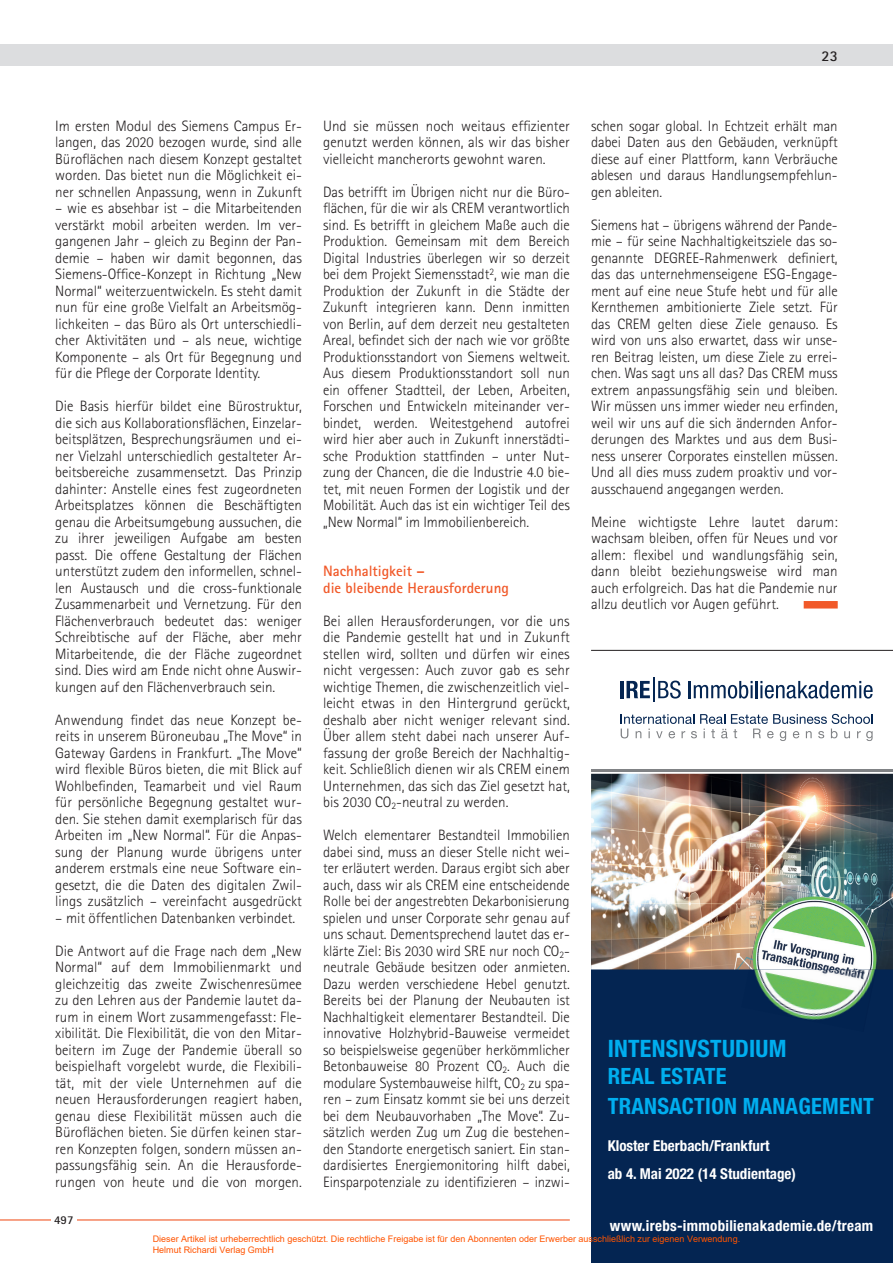
<style>
.page{position:relative;width:893px;height:1263px;background:#fff}
.page>*{position:absolute;margin:0;border:0;box-sizing:border-box;transform-origin:0 0}
.t1{font:700 condensed 24px "Helvetica Neue LT Pro";letter-spacing:.01em;color:#00aeef}
.t2{font:700 condensed 22.5px/30px "Helvetica Neue LT Pro";letter-spacing:.01em;color:#00aeef}
.t3{font:300 15px/16.5px "Rotis Sans Serif";letter-spacing:-.005em;color:#231f20;text-align:justify}
.t4{font:700 condensed 15px/27.9px "Helvetica Neue LT Pro";color:#fff}
.t5{font:700 15px/16.5px "Rotis Sans Serif";color:#f15929}
.t6{font:700 condensed 15px "Helvetica Neue LT Pro";letter-spacing:.02em;color:#fff}
.t7{font:700 15px "Rotis Sans Serif";color:#231f20}
.t8{font:700 12px "Rotis Sans Serif";color:#231f20}
.t9{font:9px/10.8px "Arial";color:#ff5400}
</style>
<div class="page">
<div style="left:0;top:45px;width:893px;height:21px;background:#dcdddf"></div>
<hr style="left:0;top:1219px;width:570px;height:1px;background:#f15929">
<div style="left:51px;top:1214px;width:26px;height:13px;background:#fff"></div>
<div style="left:804px;top:601px;width:34px;height:7px;background:#f15929"></div>
<div style="left:591px;top:859px;width:302px;height:404px;background:#042552"></div>
<svg style="left:621px;top:714px;width:252px;height:27px"></svg>
<hr style="left:620px;top:681px;width:4px;height:17px;background:#042552">
<svg style="left:626px;top:681px;width:24px;height:17px"></svg>
<hr style="left:653px;top:677px;width:2px;height:25px;background:#042552">
<svg style="left:658px;top:680px;width:23px;height:18px"></svg>
<svg style="left:689px;top:681px;width:184px;height:17px"></svg>
<hr style="left:591px;top:769px;width:302px;height:3px;background:#808285">
<img style="left:591px;top:774px;width:302px;height:195px">
<img style="left:741px;top:969px;width:135px;height:51px">
<img style="left:749px;top:885px;width:139px;height:84px">
<hr style="left:591px;top:650px;width:302px;height:1px;background:#231f20">
<p class="t7" style="left:822px;top:46px;width:18px">23</p>
<p class="t3" style="left:55px;top:117px;width:248px">Im ersten Modul des Siemens Campus Er&shy;langen, das 2020 bezogen wurde, sind alle Büroflächen nach diesem Konzept gestaltet worden. Das bietet nun die Möglichkeit ei&shy;ner schnellen Anpassung, wenn in Zukunft</p>
<p class="t3" style="left:55px;top:200px;width:248px">– wie es absehbar ist – die Mitarbeitenden verstärkt mobil arbeiten werden. Im ver&shy;gangenen Jahr – gleich zu Beginn der Pan&shy;demie – haben wir damit begonnen, das Siemens-Office-Konzept in Richtung „New Normal“ weiterzuentwickeln. Es steht damit nun für eine große Vielfalt an Arbeitsmög&shy;lichkeiten – das Büro als Ort unterschiedli&shy;cher Aktivitäten und – als neue, wichtige Komponente – als Ort für Begegnung und für die Pflege der Corporate Identity.</p>
<p class="t3" style="left:55px;top:398px;width:248px">Die Basis hierfür bildet eine Bürostruktur, die sich aus Kollaborationsflächen, Einzelar&shy;beitsplätzen, Besprechungsräumen und ei&shy;ner Vielzahl unterschiedlich gestalteter Ar&shy;beitsbereiche zusammensetzt. Das Prinzip dahinter: Anstelle eines fest zugeordneten Arbeitsplatzes können die Beschäftigten genau die Arbeitsumgebung aussuchen, die zu ihrer jeweiligen Aufgabe am besten passt. Die offene Gestaltung der Flächen unterstützt zudem den informellen, schnel&shy;len Austausch und die cross-funktionale Zusammenarbeit und Vernetzung. Für den Flächenverbrauch bedeutet das: weniger Schreibtische auf der Fläche, aber mehr Mitarbeitende, die der Fläche zugeordnet sind. Dies wird am Ende nicht ohne Auswir&shy;kungen auf den Flächenverbrauch sein.</p>
<p class="t3" style="left:55px;top:711px;width:248px">Anwendung findet das neue Konzept be&shy;reits in unserem Büroneubau „The Move“ in Gateway Gardens in Frankfurt. „The Move“ wird flexible Büros bieten, die mit Blick auf Wohlbefinden, Teamarbeit und viel Raum für persönliche Begegnung gestaltet wur&shy;den. Sie stehen damit exemplarisch für das Arbeiten im „New Normal“. Für die Anpas&shy;sung der Planung wurde übrigens unter anderem erstmals eine neue Software ein&shy;gesetzt, die die Daten des digitalen Zwil&shy;lings zusätzlich – vereinfacht ausgedrückt</p>
<p class="t3" style="left:55px;top:909px;width:241px">– mit öffentlichen Datenbanken verbindet.</p>
<p class="t3" style="left:55px;top:942px;width:248px">Die Antwort auf die Frage nach dem „New Normal“ auf dem Immobilienmarkt und gleichzeitig das zweite Zwischenresümee zu den Lehren aus der Pandemie lautet da&shy;rum in einem Wort zusammengefasst: Fle&shy;xibilität. Die Flexibilität, die von den Mitar&shy;beitern im Zuge der Pandemie überall so beispielhaft vorgelebt wurde, die Flexibili&shy;tät, mit der viele Unternehmen auf die neuen Herausforderungen reagiert haben, genau diese Flexibilität müssen auch die Büroflächen bieten. Sie dürfen keinen star&shy;ren Konzepten folgen, sondern müssen an&shy;passungsfähig sein. An die Herausforde&shy;rungen von heute und die von morgen.</p>
<p class="t3" style="left:323px;top:117px;width:248px">Und sie müssen noch weitaus effizienter genutzt werden können, als wir das bisher vielleicht mancherorts gewohnt waren.</p>
<p class="t3" style="left:323px;top:183px;width:248px">Das betrifft im Übrigen nicht nur die Büro&shy;flächen, für die wir als CREM verantwortlich sind. Es betrifft in gleichem Maße auch die Produktion. Gemeinsam mit dem Bereich Digital Industries überlegen wir so derzeit bei dem Projekt Siemensstadt<sup>2</sup>, wie man die Produktion der Zukunft in die Städte der Zukunft integrieren kann. Denn inmitten von Berlin, auf dem derzeit neu gestalteten Areal, befindet sich der nach wie vor größte Produktionsstandort von Siemens weltweit.<br>Aus diesem Produktionsstandort soll nun ein offener Stadtteil, der Leben, Arbeiten, Forschen und Entwickeln miteinander ver&shy;bindet, werden. Weitestgehend autofrei wird hier aber auch in Zukunft innerstädti&shy;sche Produktion stattfinden – unter Nut&shy;zung der Chancen, die die Industrie 4.0 bie&shy;tet, mit neuen Formen der Logistik und der Mobilität. Auch das ist ein wichtiger Teil des „New Normal“ im Immobilienbereich.</p>
<p class="t5" style="left:323px;top:562px;width:187px">Nachhaltigkeit –<br>die bleibende Herausforderung</p>
<p class="t3" style="left:323px;top:612px;width:248px">Bei allen Herausforderungen, vor die uns die Pandemie gestellt hat und in Zukunft stellen wird, sollten und dürfen wir eines nicht vergessen: Auch zuvor gab es sehr wichtige Themen, die zwischenzeitlich viel&shy;leicht etwas in den Hintergrund gerückt, deshalb aber nicht weniger relevant sind.<br>Über allem steht dabei nach unserer Auf&shy;fassung der große Bereich der Nachhaltig&shy;keit. Schließlich dienen wir als CREM einem Unternehmen, das sich das Ziel gesetzt hat, bis 2030 CO<sub>2</sub>-neutral zu werden.</p>
<p class="t3" style="left:323px;top:827px;width:248px">Welch elementarer Bestandteil Immobilien dabei sind, muss an dieser Stelle nicht wei&shy;ter erläutert werden. Daraus ergibt sich aber auch, dass wir als CREM eine entscheidende Rolle bei der angestrebten Dekarbonisierung spielen und unser Corporate sehr genau auf uns schaut. Dementsprechend lautet das er&shy;klärte Ziel: Bis 2030 wird SRE nur noch CO<sub>2</sub>- neutrale Gebäude besitzen oder anmieten.<br>Dazu werden verschiedene Hebel genutzt.<br>Bereits bei der Planung der Neubauten ist Nachhaltigkeit elementarer Bestandteil. Die innovative Holzhybrid-Bauweise vermeidet so beispielsweise gegenüber herkömmlicher Betonbauweise 80 Prozent CO<sub>2</sub>. Auch die modulare Systembauweise hilft, CO<sub>2</sub> zu spa&shy;ren – zum Einsatz kommt sie bei uns derzeit bei dem Neubauvorhaben „The Move“. Zu&shy;sätzlich werden Zug um Zug die bestehen&shy;den Standorte energetisch saniert. Ein stan&shy;dardisiertes Energiemonitoring hilft dabei, Einsparpotenziale zu identifizieren – inzwi-</p>
<p class="t3" style="left:591px;top:117px;width:248px">schen sogar global. In Echtzeit erhält man dabei Daten aus den Gebäuden, verknüpft diese auf einer Plattform, kann Verbräuche ablesen und daraus Handlungsempfehlun&shy;gen ableiten.</p>
<p class="t3" style="left:591px;top:216px;width:248px">Siemens hat – übrigens während der Pande&shy;mie – für seine Nachhaltigkeitsziele das so&shy;genannte DEGREE-Rahmenwerk definiert, das das unternehmenseigene ESG-Engage&shy;ment auf eine neue Stufe hebt und für alle Kernthemen ambitionierte Ziele setzt. Für das CREM gelten diese Ziele genauso. Es wird von uns also erwartet, dass wir unse&shy;ren Beitrag leisten, um diese Ziele zu errei&shy;chen. Was sagt uns all das? Das CREM muss extrem anpassungsfähig sein und bleiben.<br>Wir müssen uns immer wieder neu erfinden, weil wir uns auf die sich ändernden Anfor&shy;derungen des Marktes und aus dem Busi&shy;ness unserer Corporates einstellen müssen.<br>Und all dies muss zudem proaktiv und vor&shy;ausschauend angegangen werden.</p>
<p class="t3" style="left:591px;top:513px;width:248px">Meine wichtigste Lehre lautet darum: wachsam bleiben, offen für Neues und vor allem: flexibel und wandlungsfähig sein, dann bleibt beziehungsweise wird man auch erfolgreich. Das hat die Pandemie nur allzu deutlich vor Augen geführt.</p>
<h1 class="t1" style="left:608px;top:1034px;width:180px">INTENSIVSTUDIUM</h1>
<h2 class="t2" style="left:608px;top:1061px;width:268px">REAL ESTATE<br>TRANSACTION MANAGEMENT</h2>
<p class="t4" style="left:608px;top:1131px;width:190px">Kloster Eberbach/Frankfurt<br>ab 4. Mai 2022 (14 Studientage)</p>
<p class="t6" style="left:610px;top:1217px;width:265px">www.irebs-immobilienakademie.de/tream</p>
<p class="t9" style="left:153px;top:1233px;width:589px">Dieser Artikel ist urheberrechtlich geschützt. Die rechtliche Freigabe ist für den Abonnenten oder Erwerber ausschließlich zur eigenen Verwendung.<br>Helmut Richardi Verlag GmbH</p>
<p class="t8" style="left:54px;top:1212px;width:21px">497</p>
</div>
